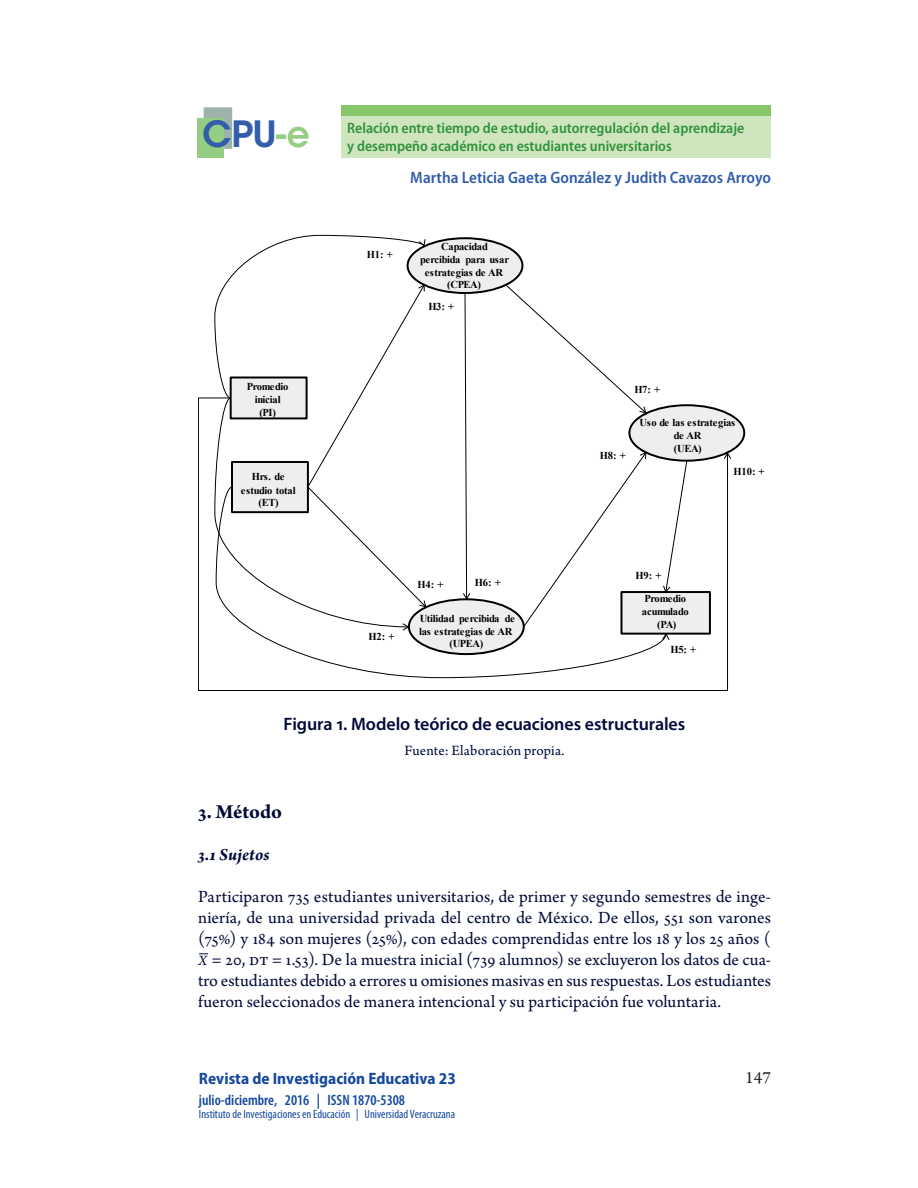
<style>
.page{position:relative;width:918px;height:1188px;background:#fff}
.page>*{position:absolute;margin:0;border:0;box-sizing:border-box;transform-origin:0 0}
.t1{font:600 36px "ITC Avant Garde Std";color:#325dab}
.t2{font:700 21px "Arno Pro";color:#000a39}
.t3{font:18px/21px "Arno Pro";color:#000a39;text-align:justify}
.t4{font:600 18px "Myriad Pro";letter-spacing:-.005em;color:#000a39}
.t5{font:italic 700 18px "Arno Pro";letter-spacing:.005em;color:#000a39}
.t6{font:18px "Arno Pro";color:#231f20}
.t7{font:600 semi-condensed 16.5px "Myriad Pro";color:#325dab}
.t8{font:700 semi-condensed 16.5px "Myriad Pro";color:#15489e}
.t9{font:600 semi-condensed 15px/18px "Myriad Pro";color:#31923c}
.t10{font:600 condensed 15px "Myriad Pro";color:#15489e}
.t11{font:15px "Arno Pro";letter-spacing:.01em;color:#000a39}
.t12{font:condensed 12px "Myriad Pro";color:#15489e}
.t13{font:700 10.5px/12.9px "Times New Roman";letter-spacing:-.03em;color:#000001;text-align:center}
.t14{font:700 10.5px/12.9px "Times New Roman";letter-spacing:-.05em;color:#000001;text-align:center}
.s1{color:#95cd83}
.s2{font-style:italic;font-size:15px}
</style>
<div class="page">
<div style="left:204px;top:107px;width:28px;height:42px;background:#9eb4ab;border:2px solid #9eb4ab"></div>
<div style="left:197px;top:118px;width:27px;height:40px;background:#95cd83"></div>
<div style="left:341px;top:116px;width:430px;height:41px;background:#cee5be"></div>
<div style="left:341px;top:106px;width:430px;height:10px;background:#86c769"></div>
<div style="left:408px;top:238px;width:114px;height:55px;background:#edeeed;border-radius:50%"></div>
<div style="left:407px;top:237px;width:116px;height:57px;border:2px solid #000001;border-radius:50%"></div>
<div style="left:629px;top:405px;width:115px;height:56px;background:#edeeed;border-radius:50%"></div>
<svg style="left:504px;top:283px;width:125px;height:114px"></svg>
<svg style="left:214px;top:235px;width:213px;height:162px"></svg>
<svg style="left:463px;top:292px;width:8px;height:105px"></svg>
<svg style="left:198px;top:397px;width:530px;height:294px"></svg>
<svg style="left:724px;top:452px;width:7px;height:7px"></svg>
<h1 class="t1" style="left:202px;top:111px;width:109px">CPU<span class="s1">-e</span></h1>
<p class="t9" style="left:347px;top:120px;width:399px">Relación entre tiempo de estudio, autorregulación del aprendizaje y desempeño académico en estudiantes universitarios</p>
<p class="t7" style="left:410px;top:168px;width:362px">Martha Leticia Gaeta González y Judith Cavazos Arroyo</p>
<p class="t13" style="left:367px;top:248px;width:27px">H1: +</p>
<p class="t13" style="left:420px;top:240px;width:91px">Capacidad percibida para usar estrategias de AR (CPEA)</p>
<p class="t13" style="left:428px;top:300px;width:27px">H3: +</p>
<p class="t13" style="left:247px;top:380px;width:43px">Promedio inicial (PI)</p>
<p class="t13" style="left:634px;top:383px;width:27px">H7: +</p>
<p class="t13" style="left:600px;top:449px;width:27px">H8: +</p>
<p class="t13" style="left:640px;top:416px;width:97px">Uso de las estrategias de AR<br>(UEA)</p>
<p class="t13" style="left:241px;top:470px;width:57px">Hrs. de estudio total (ET)</p>
<p class="t13" style="left:734px;top:465px;width:33px">H10: +</p>
<p class="t13" style="left:418px;top:578px;width:27px">H4: +</p>
<p class="t13" style="left:475px;top:576px;width:27px">H6: +</p>
<p class="t13" style="left:636px;top:568px;width:27px">H9: +</p>
<p class="t13" style="left:369px;top:629px;width:27px">H2: +</p>
<p class="t13" style="left:419px;top:611px;width:97px">Utilidad percibida de las estrategias de AR (UPEA)</p>
<p class="t14" style="left:642px;top:592px;width:48px">Promedio acumulado (PA)</p>
<p class="t13" style="left:670px;top:643px;width:27px">H5: +</p>
<p class="t4" style="left:284px;top:712px;width:403px">Figura 1. Modelo teórico de ecuaciones estructurales</p>
<p class="t11" style="left:404px;top:742px;width:162px">Fuente: Elaboración propia.</p>
<p class="t2" style="left:198px;top:800px;width:86px">3. Método</p>
<p class="t5" style="left:198px;top:844px;width:73px">3.1 Sujetos</p>
<p class="t3" style="left:198px;top:887px;width:575px">Participaron 735 estudiantes universitarios, de primer y segundo semestres de inge&shy;niería, de una universidad privada del centro de México. De ellos, 551 son varones (75%) y 184 son mujeres (25%), con edades comprendidas entre los 18 y los 25 años ( <span class="s2">X</span> = 20, DT = 1.53). De la muestra inicial (739 alumnos) se excluyeron los datos de cua&shy;tro estudiantes debido a errores u omisiones masivas en sus respuestas. Los estudiantes fueron seleccionados de manera intencional y su participación fue voluntaria.</p>
<p class="t8" style="left:199px;top:1069px;width:259px">Revista de Investigación Educativa 23</p>
<p class="t6" style="left:745px;top:1068px;width:27px">147</p>
<p class="t10" style="left:199px;top:1092px;width:208px">julio-diciembre, 2016 | ISSN 1870-5308</p>
<p class="t12" style="left:199px;top:1107px;width:258px">Instituto de Investigaciones en Educación | Universidad Veracruzana</p>
</div>
